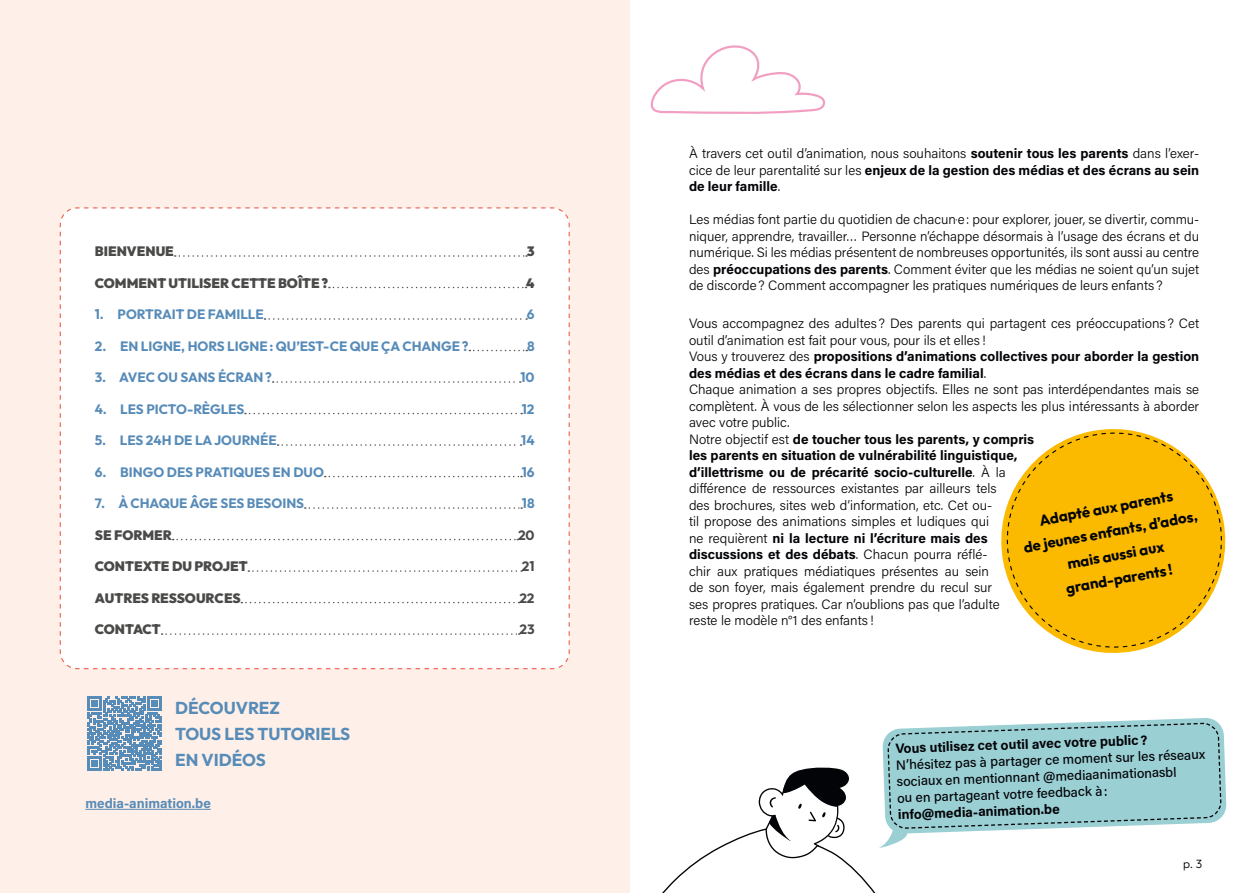
<style>
.page{position:relative;width:1259px;height:893px;background:#fff}
.page>*{position:absolute;margin:0;border:0;box-sizing:border-box;transform-origin:0 0}
.TDM1{font:700 17.25px "Outfit";color:#578bb8}
.Puces{font:700 15px/24px "Outfit";color:#030407;text-align:center}
.Text{font:300 13.5px/16.5px "Acumin Pro";color:#030407;text-align:justify}
.TDM1-2{font:700 13.5px "Outfit";color:#578bb8}
.Puces-2{font:500 13.5px/16.5px "Acumin Pro";color:#030407}
.Text-2{font:700 13.5px/16.5px "Acumin Pro";color:#030407}
.TDM1-3{font:900 13.5px "Outfit";color:#4a4a49}
.Text-3{font:700 13.5px "Acumin Pro";color:#578bb8}
.TDM1-4{font:700 13.5px "Outfit";color:#4a4a49}
.TDM1-5{font:900 13.5px "Outfit";letter-spacing:-.02em;color:#4a4a49}
.t1{font:300 12px "Outfit";color:#000}
.s1{font-weight:700}
.s2{font-weight:300}
</style>
<div class="page">
<div style="left:0;top:0;width:629px;height:893px;background:#fef0e8"></div>
<div style="left:59px;top:207px;width:511px;height:463px;background:#fff"></div>
<svg style="left:87px;top:696px;width:74px;height:75px"></svg>
<svg style="left:1221px;top:524px;width:5px;height:48px"></svg>
<svg style="left:1098px;top:429px;width:45px;height:4px"></svg>
<svg style="left:1001px;top:506px;width:6px;height:50px"></svg>
<svg style="left:1077px;top:647px;width:53px;height:6px"></svg>
<svg style="left:1007px;top:433px;width:214px;height:214px"></svg>
<svg style="left:662px;top:718px;width:564px;height:175px"></svg>
<svg style="left:650px;top:45px;width:175px;height:69px"></svg>
<hr style="left:85px;top:809px;width:126px;height:1px;background:#578bb8">
<p class="TDM1-3" style="left:95px;top:242px;width:81px">BIENVENUE</p>
<p class="TDM1-3" style="left:527px;top:242px;width:9px">3</p>
<p class="TDM1-3" style="left:95px;top:274px;width:235px">COMMENT UTILISER CETTE BOÎTE?</p>
<p class="TDM1-3" style="left:526px;top:274px;width:10px">4</p>
<p class="TDM1-2" style="left:95px;top:305px;width:170px">1. PORTRAIT DE FAMILLE</p>
<p class="TDM1-2" style="left:527px;top:305px;width:9px">6</p>
<p class="TDM1-2" style="left:95px;top:337px;width:375px">2. EN LIGNE, HORS LIGNE: QU’EST-CE QUE ÇA CHANGE?</p>
<p class="TDM1-2" style="left:527px;top:337px;width:9px">8</p>
<p class="TDM1-2" style="left:95px;top:368px;width:178px">3. AVEC OU SANS ÉCRAN?</p>
<p class="TDM1-2" style="left:520px;top:368px;width:16px">10</p>
<p class="TDM1-2" style="left:95px;top:400px;width:151px">4. LES PICTO-RÈGLES</p>
<p class="TDM1-2" style="left:522px;top:400px;width:14px">12</p>
<p class="TDM1-2" style="left:95px;top:431px;width:183px">5. LES 24H DE LA JOURNÉE</p>
<p class="TDM1-2" style="left:521px;top:431px;width:15px">14</p>
<p class="TDM1-2" style="left:95px;top:463px;width:231px">6. BINGO DES PRATIQUES EN DUO</p>
<p class="TDM1-2" style="left:522px;top:463px;width:14px">16</p>
<p class="TDM1-2" style="left:95px;top:494px;width:211px">7. À CHAQUE ÂGE SES BESOINS</p>
<p class="TDM1-2" style="left:522px;top:494px;width:14px">18</p>
<p class="TDM1-3" style="left:95px;top:526px;width:78px">SE FORMER</p>
<p class="TDM1-4" style="left:518px;top:526px;width:18px">20</p>
<p class="TDM1-3" style="left:95px;top:557px;width:154px">CONTEXTE DU PROJET</p>
<p class="TDM1-4" style="left:522px;top:557px;width:14px">21</p>
<p class="TDM1-3" style="left:95px;top:589px;width:147px">AUTRES RESSOURCES</p>
<p class="TDM1-4" style="left:519px;top:589px;width:17px">22</p>
<p class="TDM1-5" style="left:95px;top:620px;width:67px">CONTACT</p>
<p class="TDM1-4" style="left:519px;top:620px;width:17px">23</p>
<p class="TDM1" style="left:175px;top:696px;width:106px">DÉCOUVREZ</p>
<p class="TDM1" style="left:175px;top:722px;width:177px">TOUS LES TUTORIELS</p>
<p class="TDM1" style="left:175px;top:748px;width:92px">EN VIDÉOS</p>
<p class="Text-3" style="left:85px;top:794px;width:127px">media-animation.be</p>
<p class="Text" style="left:689px;top:145px;width:512px">À travers cet outil d’animation, nous souhaitons <span class="s1">soutenir tous les parents</span> dans l’exer&shy;cice de leur parentalité sur les <span class="s1">enjeux de la gestion des médias et des écrans au sein de leur famille</span>.</p>
<p class="Text" style="left:689px;top:211px;width:512px">Les médias font partie du quotidien de chacun.e: pour explorer, jouer, se divertir, commu&shy;niquer, apprendre, travailler… Personne n’échappe désormais à l’usage des écrans et du numérique. Si les médias présentent de nombreuses opportunités, ils sont aussi au centre des <span class="s1">préoccupations des parents</span>. Comment éviter que les médias ne soient qu’un sujet de discorde? Comment accompagner les pratiques numériques de leurs enfants ?</p>
<p class="Text" style="left:689px;top:315px;width:511px">Vous accompagnez des adultes ? Des parents qui partagent ces préoccupations ? Cet outil d’animation est fait pour vous, pour ils et elles !</p>
<p class="Text-2" style="left:689px;top:348px;width:511px"><span class="s2">Vous y trouverez des</span> propositions d’animations collectives pour aborder la gestion des médias et des écrans dans le cadre familial<span class="s2">.</span></p>
<p class="Text" style="left:689px;top:381px;width:512px">Chaque animation a ses propres objectifs. Elles ne sont pas interdépendantes mais se complètent. À vous de les sélectionner selon les aspects les plus intéressants à aborder avec votre public.</p>
<p class="Text" style="left:689px;top:430px;width:347px;text-align:left">Notre objectif est <span class="s1">de toucher tous les parents, y compris les parents en situation de vulnérabilité linguistique, d’illettrisme ou de précarité socio-culturelle</span>. À la différence de ressources existantes par ailleurs tels<br>des brochures, sites web d’information, etc. Cet ou-<br>til propose des animations simples et ludiques qui<br>ne requièrent <span class="s1">ni la lecture ni l’écriture mais des discussions et des débats</span>. Chacun pourra réflé-<br>chir aux pratiques médiatiques présentes au sein<br>de son foyer, mais également prendre du recul sur<br>ses propres pratiques. Car n’oublions pas que l’adulte<br>reste le modèle n°1 des enfants !</p>
<p class="Puces" style="left:1017px;top:514px;width:178px;rotate:-11deg">Adapté aux parents<br>de jeunes enfants, d’ados, mais aussi aux grand-parents !</p>
<p class="Puces-2" style="left:895px;top:740px;width:311px;rotate:-2deg"><span class="s1">Vous utilisez cet outil avec votre public?<br></span>N’hésitez pas à partager ce moment sur les réseaux sociaux en mentionnant @mediaanimationasbl<br>ou en partageant votre feedback à: <span class="s1">info@media-animation.be</span></p>
<p class="t1" style="left:1183px;top:857px;width:21px">p. 3</p>
</div>
